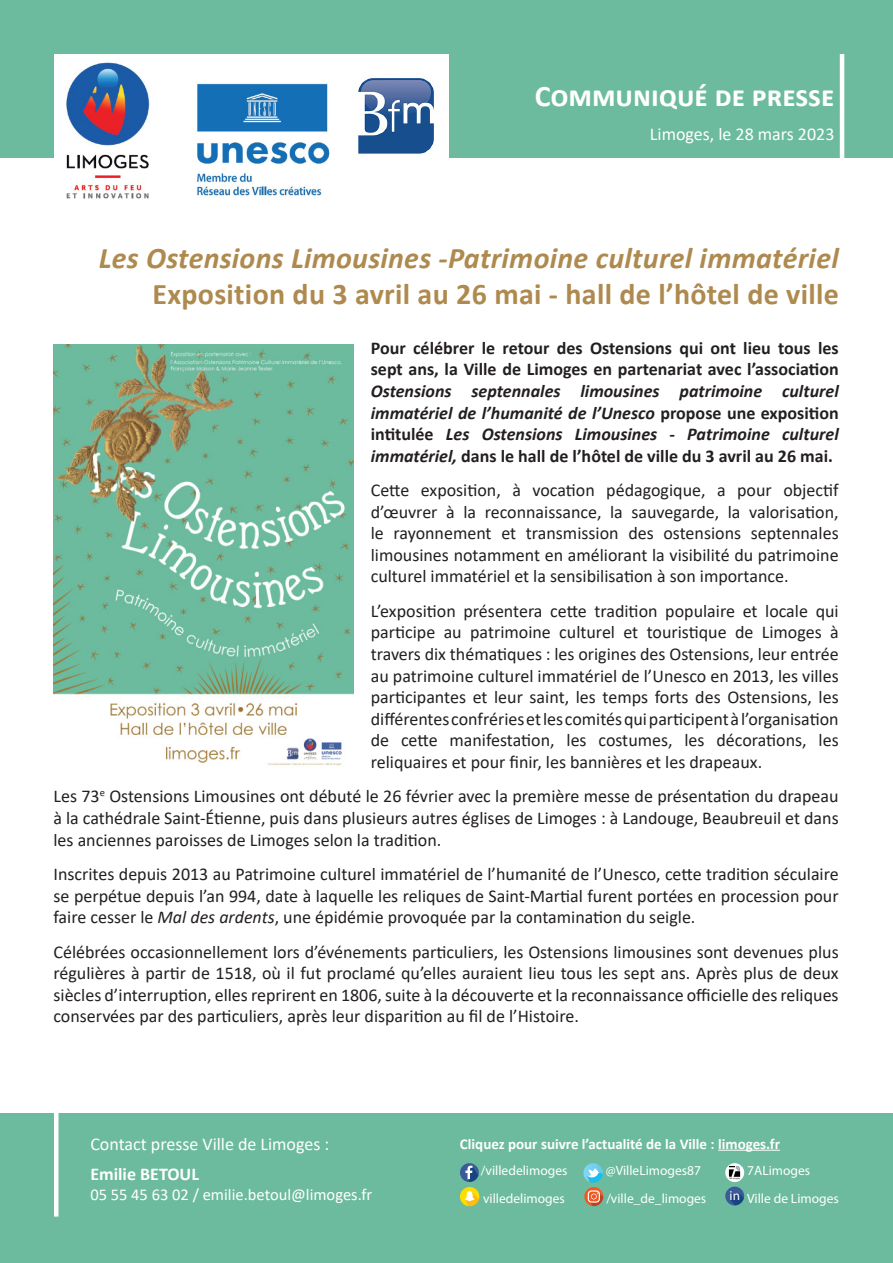
<style>
.page{position:relative;width:893px;height:1263px;background:#fff}
.page>*{position:absolute;margin:0;border:0;box-sizing:border-box;transform-origin:0 0}
.t1{font:italic 700 30px "Calibri";letter-spacing:.01em;color:#ae8a4e}
.t2{font:700 30px "Calibri";letter-spacing:.01em;color:#ae8a4e}
.t3{font:700 30px "Calibri";color:#fff}
.t4{font:18px/21.6px "Calibri";color:#231f20;text-align:justify}
.t5{font:700 18px/21.6px "Calibri";color:#231f20;text-align:justify}
.t6{font:18px "Calibri";color:#fff}
.t7{font:700 18px "Calibri";color:#fff}
.t8{font:16.5px "Calibri";color:#fff}
.t9{font:700 15px "Calibri";color:#fff}
.t10{font:13.5px "Myriad Pro";color:#fff}
.t11{font:13.2px "Myriad Pro";color:#fff}
.s1{font-style:italic}
</style>
<div class="page">
<div style="left:0;top:0;width:893px;height:157px;background:#6cbb9e"></div>
<hr style="left:840px;top:54px;width:4px;height:112px;background:#fff">
<div style="left:0;top:1114px;width:893px;height:149px;background:#6cbb9e"></div>
<hr style="left:54px;top:1105px;width:4px;height:111px;background:#fff">
<hr style="left:718px;top:1150px;width:62px;height:1px;background:#fff">
<svg style="left:460px;top:1163px;width:19px;height:43px"></svg>
<svg style="left:583px;top:1163px;width:20px;height:43px"></svg>
<svg style="left:725px;top:1163px;width:19px;height:19px"></svg>
<svg style="left:728px;top:1166px;width:13px;height:13px"></svg>
<svg style="left:725px;top:1186px;width:19px;height:19px"></svg>
<img style="left:54px;top:344px;width:300px;height:422px">
<div style="left:339px;top:54px;width:110px;height:118px;background:#fff"></div>
<img style="left:357px;top:77px;width:77px;height:78px">
<img style="left:54px;top:54px;width:285px;height:145px">
<p class="t3" style="left:535px;top:75px;width:301px">Communiqué de presse</p>
<p class="t6" style="left:650px;top:122px;width:186px">Limoges, le 28 mars 2023</p>
<p class="t1" style="left:99px;top:236px;width:741px">Les Ostensions Limousines -Patrimoine culturel immatériel</p>
<p class="t2" style="left:152px;top:272px;width:688px">Exposition du 3 avril au 26 mai - hall de l’hôtel de ville</p>
<p class="t5" style="left:371px;top:337px;width:469px">Pour célébrer le retour des Ostensions qui ont lieu tous les sept ans, la Ville de Limoges en partenariat avec l’association <span class="s1">Ostensions septennales limousines patrimoine culturel immatériel de l’humanité de l’Unesco</span> propose une exposition intitulée <span class="s1">Les Ostensions Limousines - Patrimoine culturel immatériel,</span> dans le hall de l’hôtel de ville du 3 avril au 26 mai.</p>
<p class="t4" style="left:371px;top:479px;width:469px">Cette exposition, à vocation pédagogique, a pour objectif d’œuvrer à la reconnaissance, la sauvegarde, la valorisation, le rayonnement et transmission des ostensions septennales limousines notamment en améliorant la visibilité du patrimoine culturel immatériel et la sensibilisation à son importance.</p>
<p class="t4" style="left:371px;top:600px;width:469px">L’exposition présentera cette tradition populaire et locale qui participe au patrimoine culturel et touristique de Limoges à travers dix thématiques : les origines des Ostensions, leur entrée au patrimoine culturel immatériel de l’Unesco en 2013, les villes participantes et leur saint, les temps forts des Ostensions, les différentes confréries et les comités qui participent à l’organisation de cette manifestation, les costumes, les décorations, les reliquaires et pour finir, les bannières et les drapeaux.</p>
<p class="t4" style="left:54px;top:785px;width:787px">Les 73<sup>e</sup> Ostensions Limousines ont débuté le 26 février avec la première messe de présentation du drapeau à la cathédrale Saint‑Étienne, puis dans plusieurs autres églises de Limoges : à Landouge, Beaubreuil et dans les anciennes paroisses de Limoges selon la tradition.</p>
<p class="t4" style="left:54px;top:863px;width:787px">Inscrites depuis 2013 au Patrimoine culturel immatériel de l’humanité de l’Unesco, cette tradition séculaire se perpétue depuis l’an 994, date à laquelle les reliques de Saint‑Martial furent portées en procession pour faire cesser le <span class="s1">Mal des ardents</span>, une épidémie provoquée par la contamination du seigle.</p>
<p class="t4" style="left:54px;top:940px;width:787px">Célébrées occasionnellement lors d’événements particuliers, les Ostensions limousines sont devenues plus régulières à partir de 1518, où il fut proclamé qu’elles auraient lieu tous les sept ans. Après plus de deux siècles d’interruption, elles reprirent en 1806, suite à la découverte et la reconnaissance officielle des reliques conservées par des particuliers, après leur disparition au fil de l’Histoire.</p>
<p class="t6" style="left:90px;top:1132px;width:240px">Contact presse Ville de Limoges :</p>
<p class="t7" style="left:90px;top:1162px;width:110px">Emilie BETOUL</p>
<p class="t8" style="left:90px;top:1183px;width:283px">05 55 45 63 02 / emilie.betoul@limoges.fr</p>
<p class="t9" style="left:460px;top:1133px;width:322px">Cliquez pour suivre l’actualité de la Ville : limoges.fr</p>
<p class="t10" style="left:606px;top:1162px;width:97px">@VilleLimoges87</p>
<p class="t10" style="left:606px;top:1190px;width:101px">/ville_de_limoges</p>
<p class="t10" style="left:747px;top:1190px;width:93px">Ville de Limoges</p>
<p class="t10" style="left:481px;top:1162px;width:88px">/villedelimoges</p>
<p class="t10" style="left:483px;top:1190px;width:83px">villedelimoges</p>
<p class="t10" style="left:747px;top:1162px;width:65px">7ALimoges</p>
<p class="t11" style="left:730px;top:1187px;width:12px">in</p>
</div>
